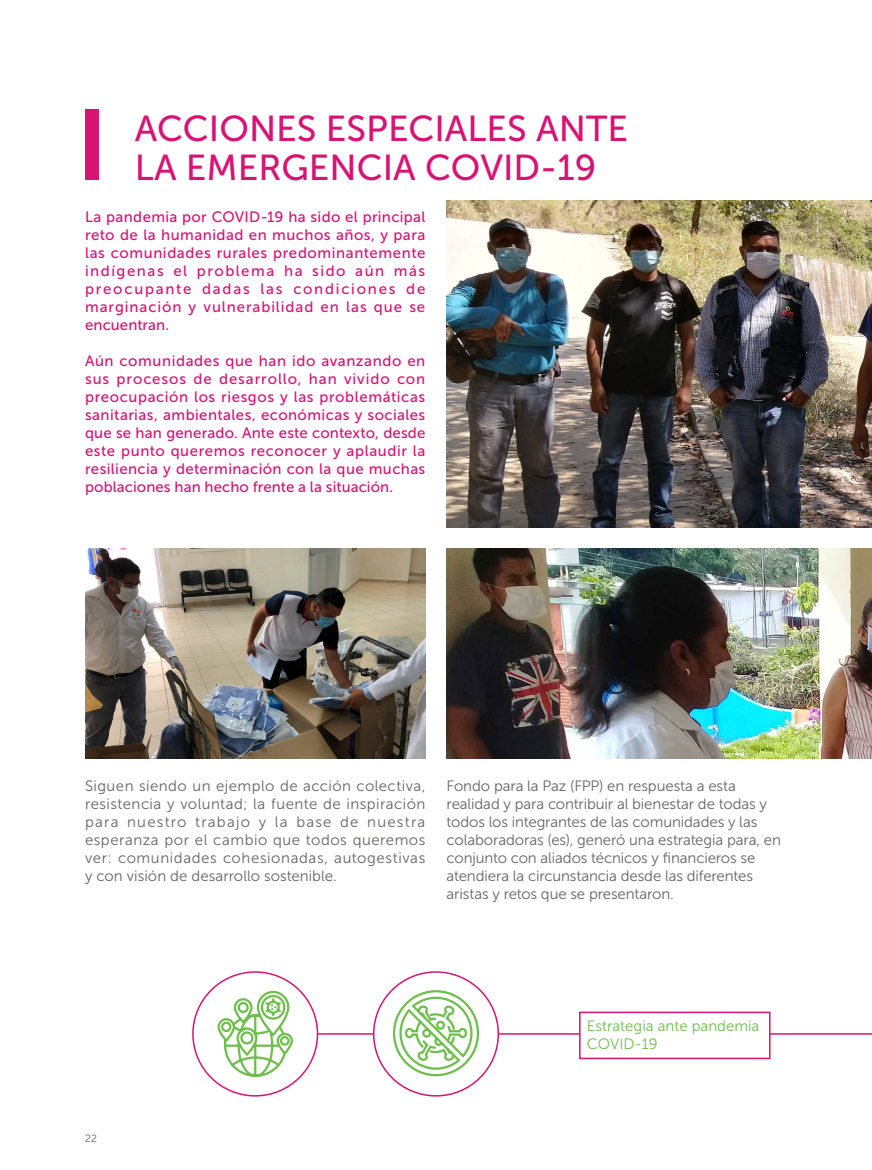
<style>
.page{position:relative;width:872px;height:1170px;background:#fff}
.page>*{position:absolute;margin:0;border:0;box-sizing:border-box;transform-origin:0 0}
.t1{font:36px/39px "Museo Sans 500";color:#d71374}
.cuerpo_10_en_12{font:15px/18px "Museo Sans 500";letter-spacing:.015em;color:#d71374;text-align:justify}
.cuerpo_10_en_12-2{font:15px/18px "Museo Sans 300";letter-spacing:-.005em;color:#64656a;text-align:justify}
.t2{font:15px/18px "Museo Sans 300";color:#6dbe4b}
.t3{font:10.5px "Museo Sans 300";color:#64656a}
</style>
<div class="page">
<hr style="left:255px;top:1033px;width:617px;height:1px;background:#d71374">
<div style="left:193px;top:971px;width:124px;height:124px;background:#fff;border-radius:50%"></div>
<div style="left:374px;top:971px;width:124px;height:124px;background:#fff;border-radius:50%"></div>
<div style="left:85px;top:109px;width:14px;height:71px;background:#d71374"></div>
<img style="left:446px;top:201px;width:426px;height:326px">
<img style="left:85px;top:548px;width:340px;height:210px">
<img style="left:446px;top:548px;width:426px;height:210px">
<svg style="left:217px;top:990px;width:76px;height:87px"></svg>
<div style="left:393px;top:990px;width:86px;height:86px;border:2px solid #6dbe4b;border-radius:50%"></div>
<svg style="left:398px;top:995px;width:75px;height:75px"></svg>
<div style="left:580px;top:1012px;width:189px;height:46px;background:#fff"></div>
<div style="left:579px;top:1011px;width:191px;height:48px;border:2px solid #d71374"></div>
<p class="t1" style="left:135px;top:109px;width:495px">ACCIONES ESPECIALES ANTE<br>LA EMERGENCIA COVID-19</p>
<p class="cuerpo_10_en_12" style="left:85px;top:208px;width:342px">La pandemia por COVID-19 ha sido el principal reto de la humanidad en muchos años, y para las comunidades rurales predominantemente indígenas el problema ha sido aún más preocupante dadas las condiciones de marginación y vulnerabilidad en las que se encuentran.</p>
<p class="cuerpo_10_en_12" style="left:85px;top:352px;width:342px">Aún comunidades que han ido avanzando en sus procesos de desarrollo, han vivido con preocupación los riesgos y las problemáticas sanitarias, ambientales, económicas y sociales que se han generado. Ante este contexto, desde este punto queremos reconocer y aplaudir la resiliencia y determinación con la que muchas poblaciones han hecho frente a la situación.</p>
<p class="cuerpo_10_en_12-2" style="left:85px;top:777px;width:342px">Siguen siendo un ejemplo de acción colectiva, resistencia y voluntad; la fuente de inspiración para nuestro trabajo y la base de nuestra esperanza por el cambio que todos queremos ver: comunidades cohesionadas, autogestivas y con visión de desarrollo sostenible.</p>
<p class="cuerpo_10_en_12-2" style="left:446px;top:777px;width:336px;text-align:left">Fondo para la Paz (FPP) en respuesta a esta realidad y para contribuir al bienestar de todas y todos los integrantes de las comunidades y las colaboradoras (es), generó una estrategia para, en conjunto con aliados técnicos y financieros se atendiera la circunstancia desde las diferentes aristas y retos que se presentaron.</p>
<p class="t3" style="left:85px;top:1132px;width:13px">22</p>
<p class="t2" style="left:587px;top:1016px;width:174px">Estrategia ante pandemia<br>COVID-19</p>
</div>
